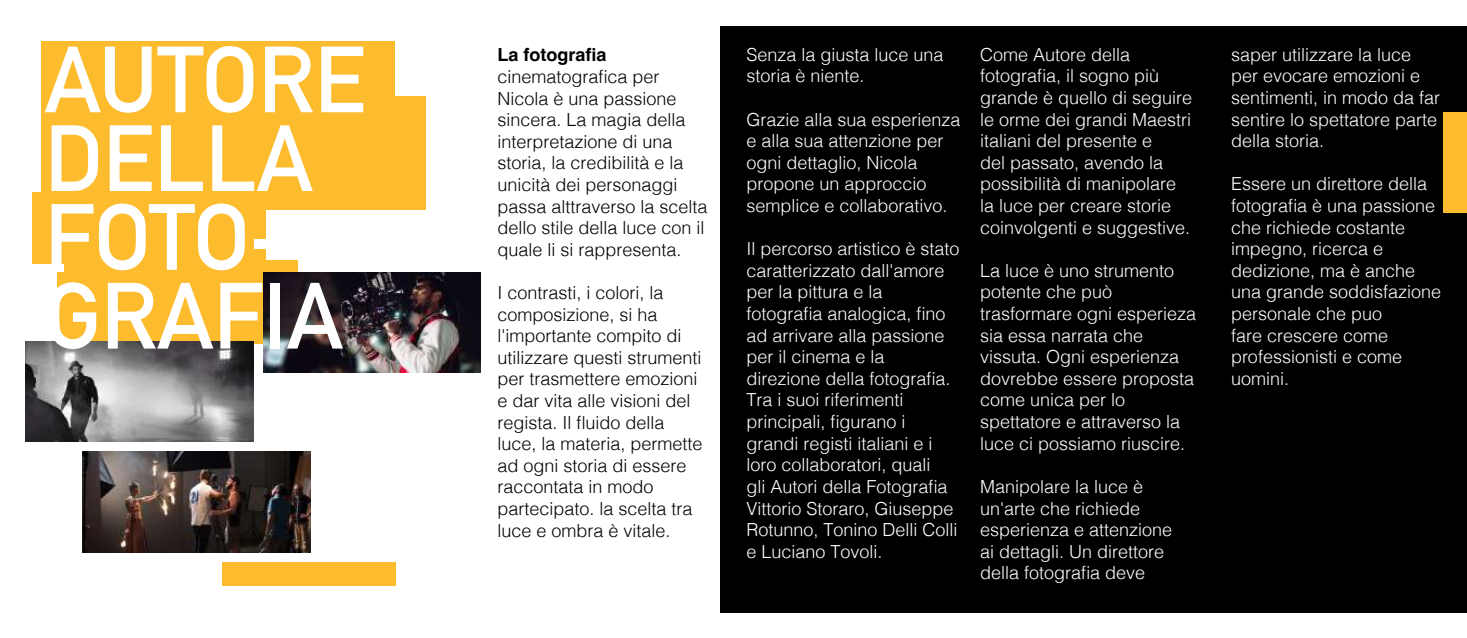
<style>
.page{position:relative;width:1467px;height:638px;background:#fff}
.page>*{position:absolute;margin:0;border:0;box-sizing:border-box;transform-origin:0 0}
.t1{font:700 92.25px/78.8px "DIN Alternate";color:#fff}
.t2{font:300 18px/21.6px "Helvetica";color:#fff}
.t3{font:300 18px/21.6px "Helvetica";color:#000001}
.t4{font:700 18px "Helvetica";color:#000001}
</style>
<div class="page">
<div style="left:721px;top:26px;width:746px;height:586px;background:#000"></div>
<div style="left:32px;top:192px;width:234px;height:71px;background:#fdbb2e"></div>
<div style="left:57px;top:272px;width:234px;height:71px;background:#fdbb2e"></div>
<div style="left:64px;top:260px;width:234px;height:71px;background:#fdbb2e"></div>
<div style="left:41px;top:41px;width:385px;height:169px;background:#fdbb2e"></div>
<img style="left:263px;top:272px;width:217px;height:100px">
<img style="left:83px;top:452px;width:228px;height:100px">
<img style="left:26px;top:342px;width:227px;height:100px">
<div style="left:1443px;top:112px;width:24px;height:100px;background:#fdbb2e"></div>
<div style="left:395px;top:0;width:55px;height:96px;background:#fff"></div>
<div style="left:222px;top:562px;width:173px;height:24px;background:#fdbb2e"></div>
<h1 class="t1" style="left:45px;top:34px;width:322px">AUTORE<br>DELLA<br>FOTO-<br>GRAFIA</h1>
<p class="t4" style="left:497px;top:44px;width:111px">La fotografia</p>
<p class="t3" style="left:497px;top:64px;width:212px">cinematografica per<br>Nicola è una passione sincera. La magia della interpretazione di una storia, la credibilità e la unicità dei personaggi passa alttraverso la scelta dello stile della luce con il quale li si rappresenta.</p>
<p class="t3" style="left:497px;top:280px;width:207px">I contrasti, i colori, la composizione, si ha l'importante compito di utilizzare questi strumenti per trasmettere emozioni e dar vita alle visioni del regista. Il fluido della luce, la materia, permette ad ogni storia di essere raccontata in modo partecipato. la scelta tra luce e ombra è vitale.</p>
<p class="t2" style="left:746px;top:42px;width:199px">Senza la giusta luce una storia è niente.</p>
<p class="t2" style="left:746px;top:107px;width:216px">Grazie alla sua esperienza e alla sua attenzione per ogni dettaglio, Nicola propone un approccio semplice e collaborativo.</p>
<p class="t2" style="left:746px;top:237px;width:215px">Il percorso artistico è stato caratterizzato dall'amore per la pittura e la fotografia analogica, fino ad arrivare alla passione per il cinema e la direzione della fotografia.<br>Tra i suoi riferimenti principali, figurano i grandi registi italiani e i loro collaboratori, quali<br>gli Autori della Fotografia<br>Vittorio Storaro, Giuseppe<br>Rotunno, Tonino Delli Colli e Luciano Tovoli.</p>
<p class="t2" style="left:980px;top:42px;width:214px">Come Autore della fotografia, il sogno più grande è quello di seguire le orme dei grandi Maestri italiani del presente e<br>del passato, avendo la possibilità di manipolare la luce per creare storie coinvolgenti e suggestive.</p>
<p class="t2" style="left:980px;top:258px;width:218px">La luce è uno strumento potente che può trasformare ogni esperieza sia essa narrata che vissuta. Ogni esperienza dovrebbe essere proposta come unica per lo spettatore e attraverso la luce ci possiamo riuscire.</p>
<p class="t2" style="left:980px;top:474px;width:194px">Manipolare la luce è un'arte che richiede esperienza e attenzione ai dettagli. Un direttore della fotografia deve</p>
<p class="t2" style="left:1231px;top:42px;width:211px">saper utilizzare la luce per evocare emozioni e sentimenti, in modo da far sentire lo spettatore parte della storia.</p>
<p class="t2" style="left:1231px;top:172px;width:212px">Essere un direttore della fotografia è una passione che richiede costante impegno, ricerca e dedizione, ma è anche una grande soddisfazione personale che puo<br>fare crescere come professionisti e come uomini.</p>
</div>
